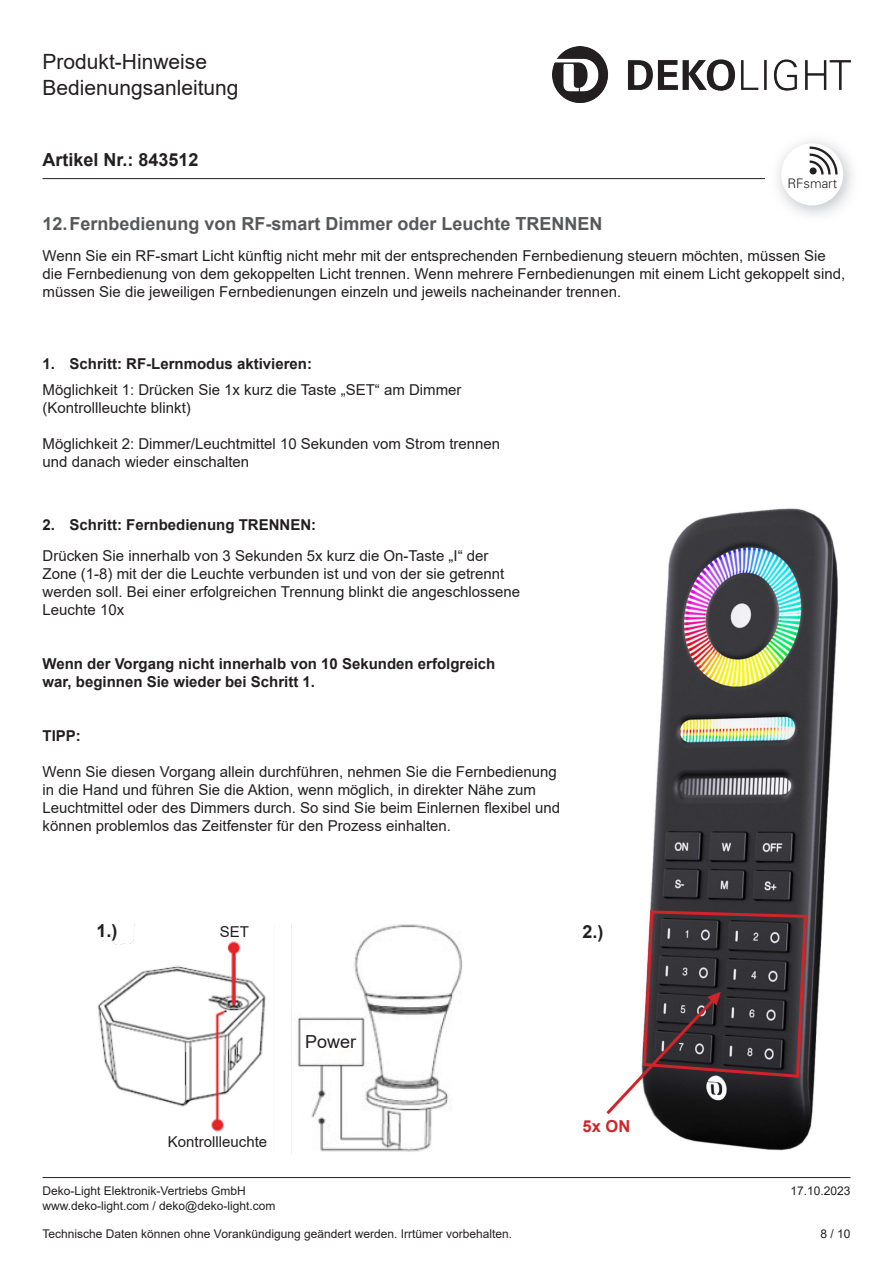
<style>
.page{position:relative;width:893px;height:1263px;background:#fff}
.page>*{position:absolute;margin:0;border:0;box-sizing:border-box;transform-origin:0 0}
.t1{font:21px/25.2px "Arial";color:#231f20}
.t2{font:700 18px "Arial";color:#57585a}
.Lauftext{font:700 18px "Arial";color:#231f20}
.Lauftext-2{font:18px "Arial";color:#231f20}
.Hervorhebung___Wichtig___Achtung{font:700 16.5px "Arial";color:#d1232a}
.Lauftext-3{font:15px/18px "Arial";color:#231f20}
.Lauftext-4{font:700 15px "Arial";color:#231f20}
.t3{font:300 13.2px "Univers";color:#231f20}
.t4{font:12px "Arial";color:#231f20}
</style>
<div class="page">
<hr style="left:43px;top:178px;width:807px;height:1px;background:#231f20">
<hr style="left:43px;top:1177px;width:807px;height:1px;background:#231f20">
<img style="left:553px;top:46px;width:297px;height:56px">
<img style="left:765px;top:140px;width:87px;height:75px">
<div style="left:781px;top:143px;width:62px;height:62px;background:#fff;border-radius:50%"></div>
<svg style="left:810px;top:146px;width:28px;height:28px"></svg>
<img style="left:650px;top:508px;width:188px;height:643px">
<svg style="left:606px;top:907px;width:204px;height:210px"></svg>
<img style="left:97px;top:924px;width:365px;height:229px">
<h1 class="t1" style="left:43px;top:49px;width:198px">Produkt-Hinweise<br>Bedienungsanleitung</h1>
<p class="Lauftext" style="left:43px;top:147px;width:158px">Artikel Nr.: 843512</p>
<p class="t3" style="left:787px;top:175px;width:51px">RFsmart</p>
<p class="t2" style="left:43px;top:211px;width:562px">12.Fernbedienung von RF-smart Dimmer oder Leuchte TRENNEN</p>
<p class="Lauftext-3" style="left:43px;top:246px;width:804px">Wenn Sie ein RF-smart Licht künftig nicht mehr mit der entsprechenden Fernbedienung steuern möchten, müssen Sie die Fernbedienung von dem gekoppelten Licht trennen. Wenn mehrere Fernbedienungen mit einem Licht gekoppelt sind, müssen Sie die jeweiligen Fernbedienungen einzeln und jeweils nacheinander trennen.</p>
<p class="Lauftext-4" style="left:43px;top:353px;width:271px">1. Schritt: RF-Lernmodus aktivieren:</p>
<p class="Lauftext-3" style="left:43px;top:381px;width:421px">Möglichkeit 1: Drücken Sie 1x kurz die Taste „SET“ am Dimmer</p>
<p class="Lauftext-3" style="left:43px;top:399px;width:150px">(Kontrollleuchte blinkt)</p>
<p class="Lauftext-3" style="left:43px;top:435px;width:459px">Möglichkeit 2: Dimmer/Leuchtmittel 10 Sekunden vom Strom trennen</p>
<p class="Lauftext-3" style="left:43px;top:453px;width:208px">und danach wieder einschalten</p>
<p class="Lauftext-4" style="left:43px;top:514px;width:275px">2. Schritt: Fernbedienung TRENNEN:</p>
<p class="Lauftext-3" style="left:43px;top:547px;width:448px">Drücken Sie innerhalb von 3 Sekunden 5x kurz die On-Taste „I“ der</p>
<p class="Lauftext-3" style="left:43px;top:565px;width:463px">Zone (1-8) mit der die Leuchte verbunden ist und von der sie getrennt</p>
<p class="Lauftext-3" style="left:43px;top:583px;width:479px">werden soll. Bei einer erfolgreichen Trennung blinkt die angeschlossene</p>
<p class="Lauftext-3" style="left:43px;top:601px;width:83px">Leuchte 10x</p>
<p class="Lauftext-4" style="left:43px;top:653px;width:454px">Wenn der Vorgang nicht innerhalb von 10 Sekunden erfolgreich</p>
<p class="Lauftext-4" style="left:43px;top:671px;width:274px">war, beginnen Sie wieder bei Schritt 1.</p>
<p class="Lauftext-4" style="left:43px;top:725px;width:40px">TIPP:</p>
<p class="Lauftext-3" style="left:43px;top:763px;width:516px">Wenn Sie diesen Vorgang allein durchführen, nehmen Sie die Fernbedienung</p>
<p class="Lauftext-3" style="left:43px;top:781px;width:495px">in die Hand und führen Sie die Aktion, wenn möglich, in direkter Nähe zum</p>
<p class="Lauftext-3" style="left:43px;top:799px;width:519px">Leuchtmittel oder des Dimmers durch. So sind Sie beim Einlernen flexibel und</p>
<p class="Lauftext-3" style="left:43px;top:817px;width:410px">können problemlos das Zeitfenster für den Prozess einhalten.</p>
<p class="Lauftext" style="left:97px;top:918px;width:23px">1.)</p>
<p class="Lauftext-3" style="left:220px;top:922px;width:31px">SET</p>
<p class="Lauftext" style="left:583px;top:919px;width:23px">2.)</p>
<p class="Lauftext-3" style="left:168px;top:1133px;width:101px">Kontrollleuchte</p>
<p class="Lauftext-2" style="left:305px;top:1029px;width:53px">Power</p>
<p class="Hervorhebung___Wichtig___Achtung" style="left:583px;top:1114px;width:49px">5x ON</p>
<p class="t4" style="left:43px;top:1183px;width:205px">Deko-Light Elektronik-Vertriebs GmbH</p>
<p class="t4" style="left:790px;top:1183px;width:62px">17.10.2023</p>
<p class="t4" style="left:43px;top:1197px;width:234px">www.deko-light.com / deko@deko-light.com</p>
<p class="t4" style="left:43px;top:1226px;width:471px">Technische Daten können ohne Vorankündigung geändert werden. Irrtümer vorbehalten.</p>
<p class="t4" style="left:820px;top:1226px;width:32px">8 / 10</p>
</div>
